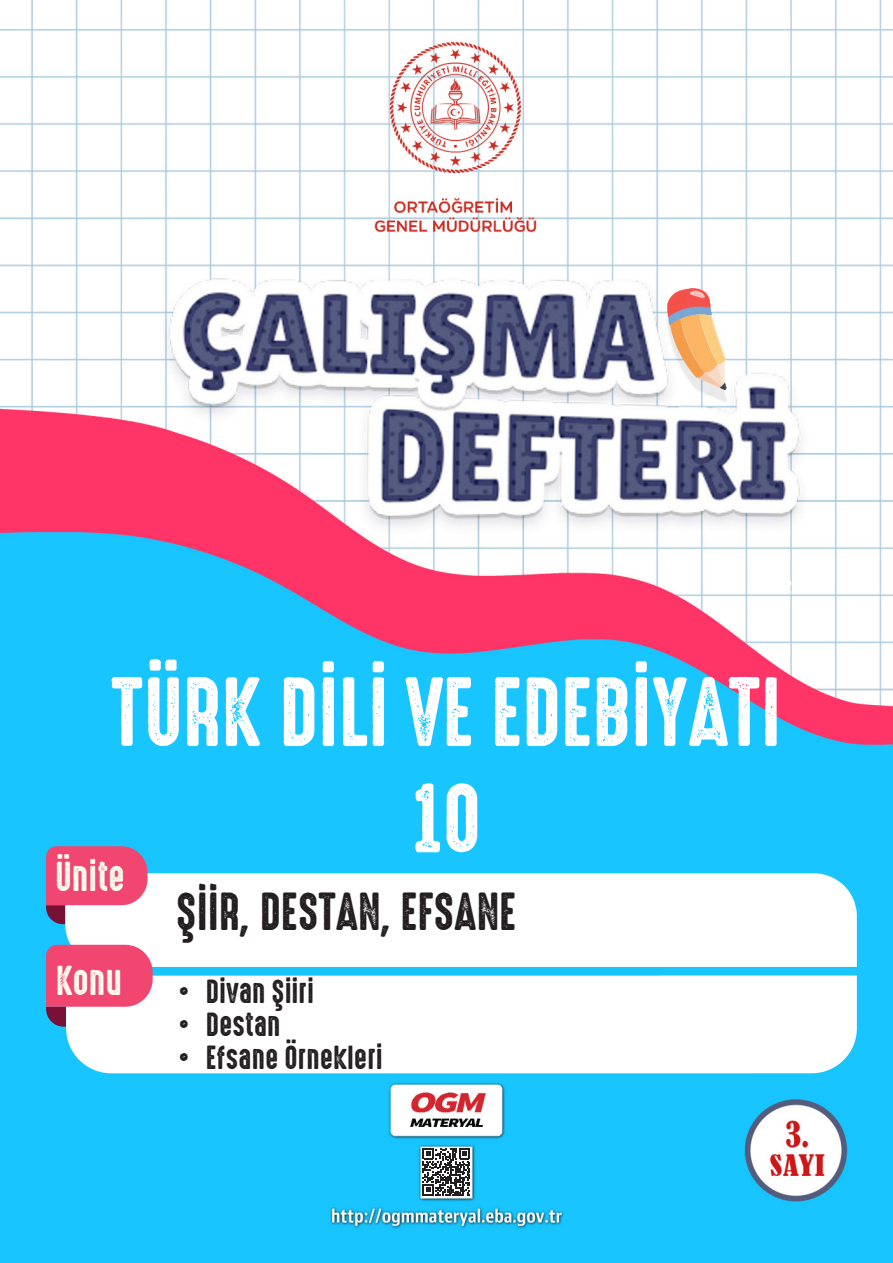
<style>
.page{position:relative;width:893px;height:1263px;background:#fff}
.page>*{position:absolute;margin:0;border:0;box-sizing:border-box;transform-origin:0 0}
.t1{font:88.5px "High Voltage Rough";color:#fff}
.t2{font:48px "High Voltage Rough";color:#231f20}
.body_copy{font:37.5px "High Voltage Rough";color:#fbfcee}
.t3{font:30px "High Voltage Rough";color:#231f20}
</style>
<div class="page">
<img style="left:0;top:0;width:893px;height:1263px">
<svg style="left:422px;top:1148px;width:48px;height:47px"></svg>
<svg style="left:65px;top:873px;width:792px;height:94px"></svg>
<svg style="left:46px;top:846px;width:102px;height:78px"></svg>
<svg style="left:66px;top:975px;width:791px;height:98px"></svg>
<svg style="left:46px;top:945px;width:107px;height:82px"></svg>
<p class="t1" style="left:111px;top:645px;width:671px">TÜRK DİLİ VE EDEBİYATI</p>
<p class="t1" style="left:411px;top:751px;width:72px">10</p>
<p class="t2" style="left:176px;top:875px;width:342px">ŞİİR, DESTAN, EFSANE</p>
<p class="t3" style="left:179px;top:968px;width:136px">• Divan Şiiri</p>
<p class="t3" style="left:179px;top:1001px;width:103px">• Destan</p>
<p class="t3" style="left:179px;top:1034px;width:205px">• Efsane Örnekleri</p>
<p class="body_copy" style="left:55px;top:848px;width:71px">Ünite</p>
<p class="body_copy" style="left:56px;top:952px;width:68px">Konu</p>
</div>
